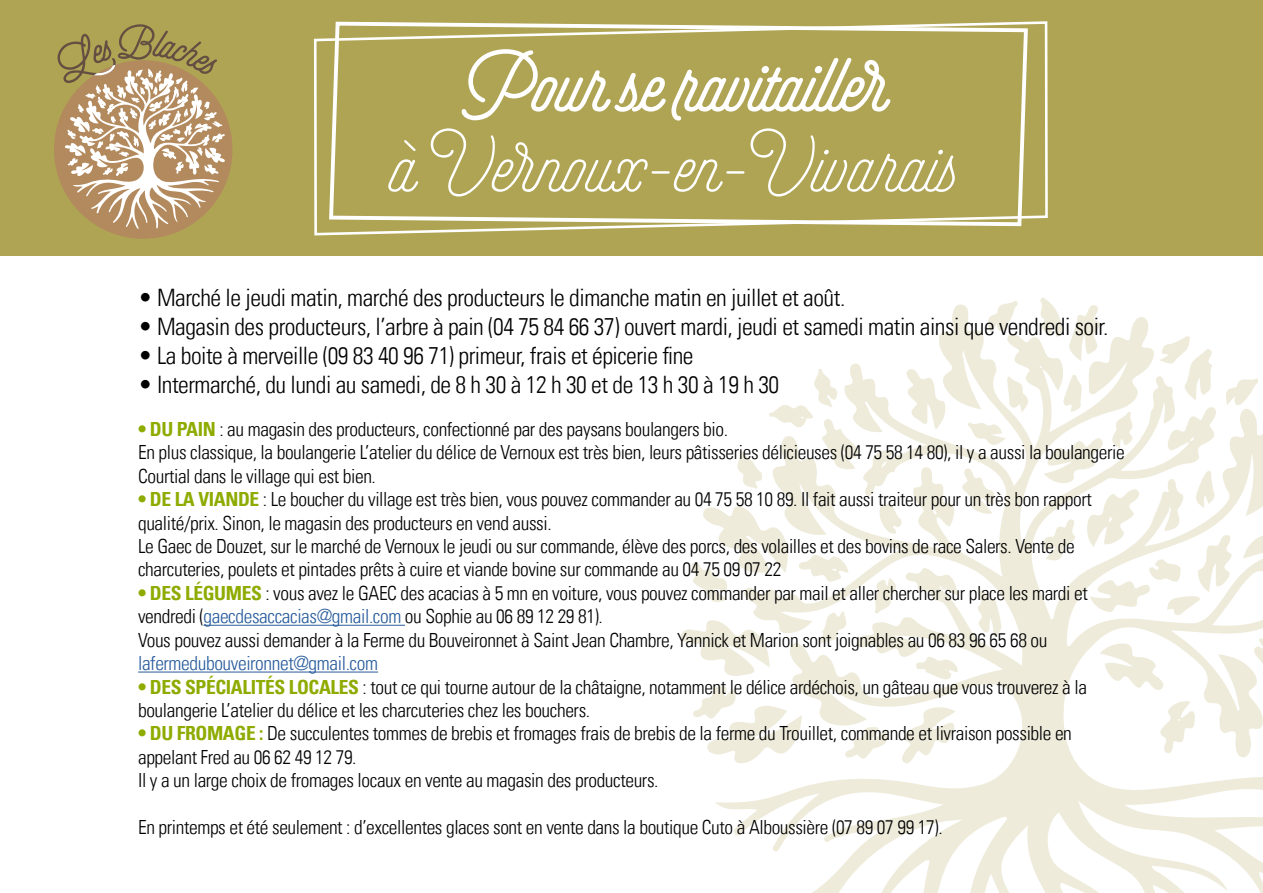
<style>
.page{position:relative;width:1263px;height:893px;background:#fff}
.page>*{position:absolute;margin:0;border:0;box-sizing:border-box;transform-origin:0 0}
.t1{font:86.4px "Selfie";color:#fff}
.t2{font:900 86.4px "Selfie";color:#fff}
.t3{font:300 condensed 24px "Univers LT";letter-spacing:-.02em;color:#000}
.t4{font:300 condensed 19.5px/23.4px "Univers LT";letter-spacing:-.02em;color:#000}
.t5{font:300 condensed 19.5px "Univers LT";letter-spacing:-.02em;color:#275b9b}
.s1{font-weight:700;color:#8eab00}
.s2{color:#275b9b}
</style>
<div class="page">
<svg style="left:715px;top:363px;width:548px;height:530px"></svg>
<svg style="left:680px;top:620px;width:90px;height:56px"></svg>
<svg style="left:901px;top:706px;width:55px;height:58px"></svg>
<svg style="left:1157px;top:701px;width:39px;height:53px"></svg>
<svg style="left:799px;top:553px;width:49px;height:31px"></svg>
<svg style="left:692px;top:505px;width:97px;height:99px"></svg>
<svg style="left:693px;top:686px;width:109px;height:78px"></svg>
<svg style="left:844px;top:727px;width:45px;height:36px"></svg>
<svg style="left:819px;top:611px;width:33px;height:34px"></svg>
<svg style="left:732px;top:368px;width:128px;height:121px"></svg>
<svg style="left:874px;top:297px;width:389px;height:395px"></svg>
<div style="left:0;top:0;width:1263px;height:256px;background:#afa354"></div>
<svg style="left:314px;top:21px;width:734px;height:215px"></svg>
<svg style="left:327px;top:21px;width:703px;height:207px"></svg>
<hr style="left:203px;top:625px;width:202px;height:1px;background:#275b9b">
<hr style="left:138px;top:672px;width:240px;height:1px;background:#275b9b">
<div style="left:54px;top:60px;width:178px;height:179px;background:#b38a5e;border-radius:50%"></div>
<svg style="left:57px;top:24px;width:168px;height:205px"></svg>
<h1 class="t2" style="left:463px;top:30px;width:431px">Pour se ravitailler</h1>
<h1 class="t1" style="left:389px;top:114px;width:573px">à Vernoux-en-Vivarais</h1>
<p class="t3" style="left:138px;top:284px;width:709px">• Marché le jeudi matin, marché des producteurs le dimanche matin en juillet et août.</p>
<p class="t3" style="left:138px;top:312px;width:972px">• Magasin des producteurs, l’arbre à pain (04 75 84 66 37) ouvert mardi, jeudi et samedi matin ainsi que vendredi soir.</p>
<p class="t3" style="left:138px;top:341px;width:557px">• La boite à merveille (09 83 40 96 71) primeur, frais et épicerie fine</p>
<p class="t3" style="left:138px;top:370px;width:643px">• Intermarché, du lundi au samedi, de 8 h 30 à 12 h 30 et de 13 h 30 à 19 h 30</p>
<p class="t4" style="left:138px;top:417px;width:988px"><span class="s1">• DU PAIN</span> : au magasin des producteurs, confectionné par des paysans boulangers bio.<br>En plus classique, la boulangerie L’atelier du délice de Vernoux est très bien, leurs pâtisseries délicieuses (04 75 58 14 80), il y a aussi la boulangerie<br>Courtial dans le village qui est bien.</p>
<p class="t4" style="left:138px;top:488px;width:955px"><span class="s1">• DE LA VIANDE</span> : Le boucher du village est très bien, vous pouvez commander au 04 75 58 10 89. Il fait aussi traiteur pour un très bon rapport qualité/prix. Sinon, le magasin des producteurs en vend aussi.<br>Le Gaec de Douzet, sur le marché de Vernoux le jeudi ou sur commande, élève des porcs, des volailles et des bovins de race Salers. Vente de charcuteries, poulets et pintades prêts à cuire et viande bovine sur commande au 04 75 09 07 22</p>
<p class="t4" style="left:138px;top:581px;width:951px"><span class="s1">• DES LÉGUMES</span> : vous avez le GAEC des acacias à 5 mn en voiture, vous pouvez commander par mail et aller chercher sur place les mardi et vendredi (<span class="s2">gaecdesaccacias@gmail.com</span> ou Sophie au 06 89 12 29 81).<br>Vous pouvez aussi demander à la Ferme du Bouveironnet à Saint Jean Chambre, Yannick et Marion sont joignables au 06 83 96 65 68 ou</p>
<p class="t5" style="left:138px;top:651px;width:241px">lafermedubouveironnet@gmail.com</p>
<p class="t4" style="left:138px;top:675px;width:950px"><span class="s1">• DES SPÉCIALITÉS LOCALES</span> : tout ce qui tourne autour de la châtaigne, notamment le délice ardéchois, un gâteau que vous trouverez à la boulangerie L’atelier du délice et les charcuteries chez les bouchers.</p>
<p class="t4" style="left:138px;top:722px;width:935px"><span class="s1">• DU FROMAGE :</span> De succulentes tommes de brebis et fromages frais de brebis de la ferme du Trouillet, commande et livraison possible en appelant Fred au 06 62 49 12 79.<br>Il y a un large choix de fromages locaux en vente au magasin des producteurs.</p>
<p class="t4" style="left:138px;top:815px;width:806px">En printemps et été seulement : d’excellentes glaces sont en vente dans la boutique Cuto à Alboussière (07 89 07 99 17).</p>
</div>
